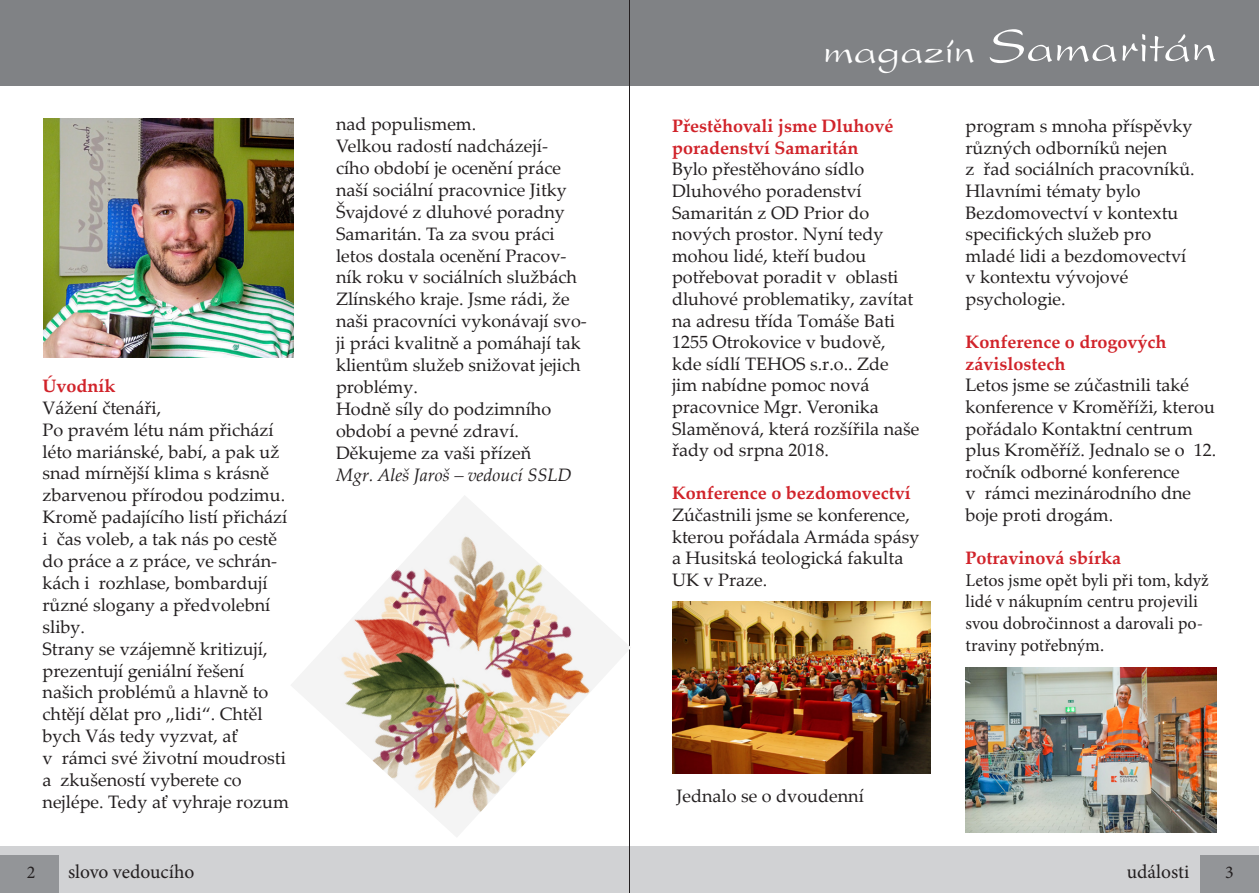
<style>
.page{position:relative;width:1259px;height:893px;background:#fff}
.page>*{position:absolute;margin:0;border:0;box-sizing:border-box;transform-origin:0 0}
.t1{font:50.4px "President";color:#fff}
.t2{font:42px "President";color:#fff}
.t3{font:19.5px "Minion Pro";color:#231f20}
.t4{font:18px/21.6px "Palatino Linotype";color:#231f20}
.t5{font:700 18px/21.6px "Palatino Linotype";color:#d1232a}
.t6{font:18px/21.6px "Minion Pro";color:#231f20}
.t7{font:italic 18px "Palatino Linotype";color:#231f20}
</style>
<div class="page">
<div style="left:0;top:0;width:629px;height:85px;background:#808285"></div>
<div style="left:0;top:846px;width:629px;height:47px;background:#d1d2d4"></div>
<img style="left:44px;top:118px;width:249px;height:239px">
<div style="left:629px;top:0;width:630px;height:85px;background:#808285"></div>
<div style="left:629px;top:846px;width:630px;height:47px;background:#d1d2d4"></div>
<div style="left:1200px;top:855px;width:59px;height:38px;background:#939598"></div>
<div style="left:0;top:855px;width:59px;height:38px;background:#939598"></div>
<hr style="left:629px;top:0;width:1px;height:893px;background:#231f20">
<img style="left:672px;top:602px;width:258px;height:172px">
<img style="left:965px;top:668px;width:251px;height:164px">
<img style="left:291px;top:496px;width:339px;height:341px">
<p class="t5" style="left:43px;top:374px;width:75px">Úvodník</p>
<p class="t4" style="left:43px;top:396px;width:120px">Vážení čtenáři,</p>
<p class="t4" style="left:43px;top:418px;width:244px">Po pravém létu nám přichází léto mariánské, babí, a pak už snad mírnější klima s krásně zbarvenou přírodou podzimu.</p>
<p class="t4" style="left:43px;top:505px;width:246px">Kromě padajícího listí přichází i čas voleb, a tak nás po cestě do práce a z práce, ve schrán&shy;kách i rozhlase, bombardují různé slogany a předvolební sliby.</p>
<p class="t4" style="left:43px;top:637px;width:248px">Strany se vzájemně kritizují, prezentují geniální řešení našich problémů a hlavně to chtějí dělat pro „lidi“. Chtěl bych Vás tedy vyzvat, ať<br>v rámci své životní moudrosti a zkušeností vyberete co nejlépe. Tedy ať vyhraje rozum</p>
<p class="t4" style="left:336px;top:112px;width:142px">nad populismem.</p>
<p class="t4" style="left:336px;top:134px;width:252px">Velkou radostí nadcházejí-<br>cího období je ocenění práce naší sociální pracovnice Jitky<br>Švajdové z dluhové poradny<br>Samaritán. Ta za svou práci letos dostala ocenění Pracov&shy;ník roku v sociálních službách<br>Zlínského kraje. Jsme rádi, že naši pracovníci vykonávají svo&shy;ji práci kvalitně a pomáhají tak klientům služeb snižovat jejich problémy.</p>
<p class="t4" style="left:336px;top:397px;width:217px">Hodně síly do podzimního období a pevné zdraví.</p>
<p class="t4" style="left:336px;top:441px;width:197px">Děkujeme za vaši přízeň</p>
<p class="t7" style="left:336px;top:462px;width:237px">Mgr. Aleš Jaroš – vedoucí SSLD</p>
<p class="t2" style="left:823px;top:26px;width:153px">magazín</p>
<p class="t1" style="left:989px;top:18px;width:228px">Samaritán</p>
<p class="t5" style="left:672px;top:115px;width:223px">Přestěhovali jsme Dluhové poradenství Samaritán</p>
<p class="t4" style="left:672px;top:158px;width:249px">Bylo přestěhováno sídlo<br>Dluhového poradenství<br>Samaritán z OD Prior do nových prostor. Nyní tedy mohou lidé, kteří budou potřebovat poradit v oblasti dluhové problematiky, zavítat na adresu třída Tomáše Bati<br>1255 Otrokovice v budově, kde sídlí TEHOS s.r.o.. Zde<br>jim nabídne pomoc nová pracovnice Mgr. Veronika<br>Slaměnová, která rozšířila naše řady od srpna 2018.</p>
<p class="t5" style="left:672px;top:482px;width:240px">Konference o bezdomovectví</p>
<p class="t4" style="left:672px;top:503px;width:249px">Zúčastnili jsme se konference, kterou pořádala Armáda spásy a Husitská teologická fakulta<br>UK v Praze.</p>
<p class="t4" style="left:965px;top:115px;width:231px">program s mnoha příspěvky různých odborníků nejen<br>z řad sociálních pracovníků.<br>Hlavními tématy bylo<br>Bezdomovectví v kontextu specifických služeb pro mladé lidi a bezdomovectví v kontextu vývojové psychologie.</p>
<p class="t5" style="left:965px;top:331px;width:202px">Konference o drogových závislostech</p>
<p class="t4" style="left:965px;top:374px;width:252px">Letos jsme se zúčastnili také konference v Kroměříži, kterou pořádalo Kontaktní centrum plus Kroměříž. Jednalo se o 12. ročník odborné konference<br>v rámci mezinárodního dne boje proti drogám.</p>
<p class="t5" style="left:965px;top:547px;width:157px">Potravinová sbírka</p>
<p class="t6" style="left:965px;top:569px;width:245px">Letos jsme opět byli při tom, když lidé v nákupním centru projevili svou dobročinnost a darovali po&shy;traviny potřebným.</p>
<p class="t4" style="left:676px;top:784px;width:189px">Jednalo se o dvoudenní</p>
<p class="t6" style="left:27px;top:862px;width:10px">2</p>
<p class="t3" style="left:68px;top:859px;width:128px">slovo vedoucího</p>
<p class="t3" style="left:1127px;top:859px;width:64px">události</p>
<p class="t6" style="left:1225px;top:862px;width:10px">3</p>
</div>
